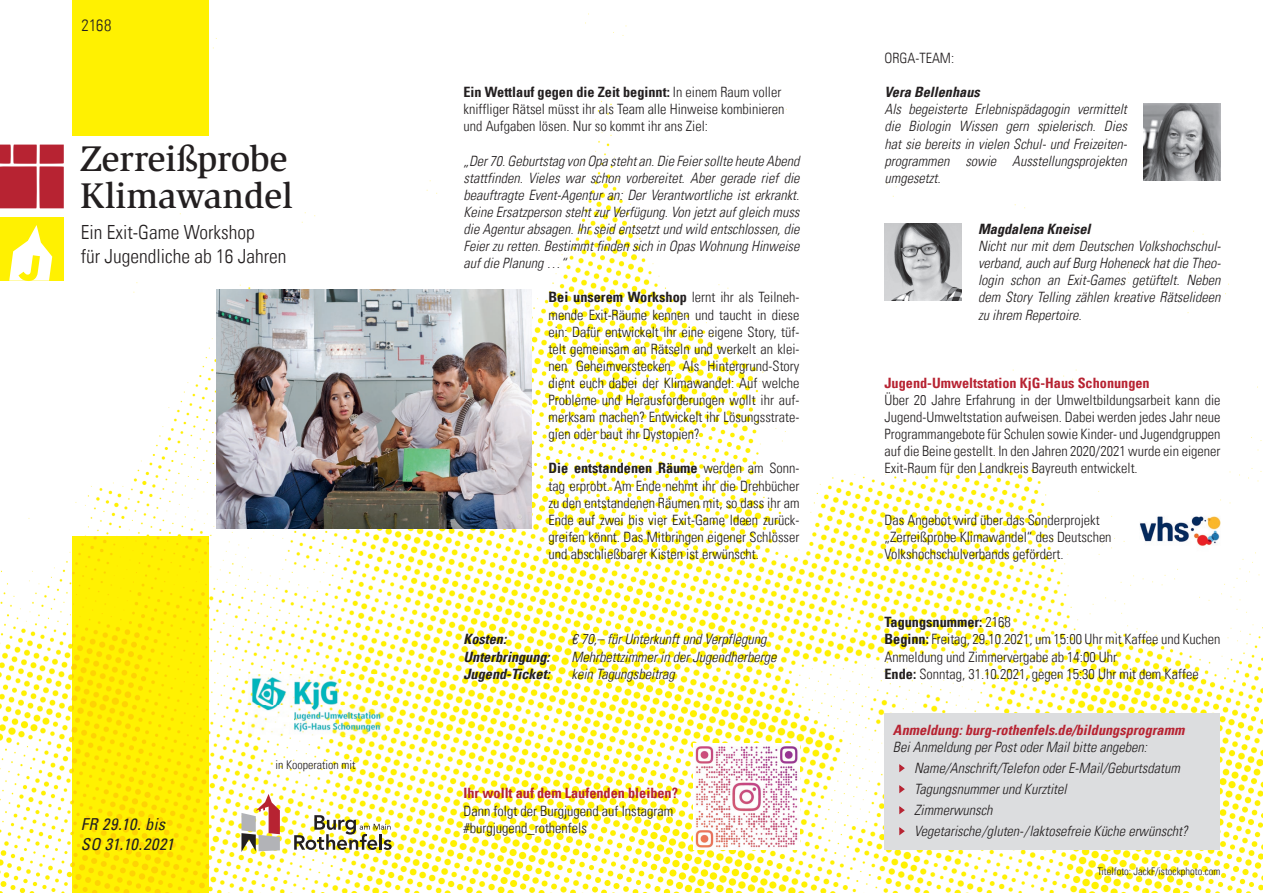
<style>
.page{position:relative;width:1263px;height:893px;background:#fff}
.page>*{position:absolute;margin:0;border:0;box-sizing:border-box;transform-origin:0 0}
.t1{font:500 36.75px/37.7px "Slimbach";color:#231f20}
.t2{font:300 condensed 19.5px/24px "Univers LT";color:#231f20}
.t3{font:italic condensed 16.5px/19.5px "Univers LT";letter-spacing:.025em;color:#231f20}
.t4{font:300 condensed 16.5px "Univers LT";color:#231f20}
.t5{font:300 condensed 14.25px/17.1px "Univers LT";color:#231f20}
.t6{font:italic 300 condensed 14.25px/17.1px "Univers LT";color:#231f20;text-align:justify}
.t7{font:700 condensed 14.25px "Univers LT";color:#b72332}
.t8{font:italic 700 condensed 14.25px "Univers LT";color:#231f20}
.t9{font:italic 700 condensed 14.25px "Univers LT";color:#b72332}
.t10{font:300 condensed 12px "Univers LT";color:#231f20}
.t11{font:300 condensed 10.5px "Univers LT";color:#231f20}
.s1{font-weight:700}
</style>
<div class="page">
<img style="left:0;top:0;width:1263px;height:893px">
<svg style="left:0;top:145px;width:64px;height:63px;background:#be3946"></svg>
<svg style="left:294px;top:815px;width:98px;height:35px"></svg>
<svg style="left:241px;top:794px;width:39px;height:58px"></svg>
<img style="left:72px;top:537px;width:136px;height:356px">
<div style="left:0;top:217px;width:64px;height:64px;background:#fff101"></div>
<svg style="left:9px;top:225px;width:43px;height:56px"></svg>
<div style="left:72px;top:0;width:136px;height:136px;background:#fff101"></div>
<img style="left:217px;top:289px;width:314px;height:239px">
<img style="left:248px;top:675px;width:138px;height:61px">
<div style="left:884px;top:713px;width:336px;height:137px;background:#dcdddf"></div>
<svg style="left:899px;top:764px;width:6px;height:8px"></svg>
<svg style="left:899px;top:785px;width:6px;height:8px"></svg>
<svg style="left:899px;top:806px;width:6px;height:8px"></svg>
<svg style="left:899px;top:827px;width:6px;height:8px"></svg>
<img style="left:1144px;top:104px;width:76px;height:76px">
<img style="left:884px;top:224px;width:77px;height:76px">
<img style="left:1139px;top:505px;width:81px;height:51px">
<img style="left:693px;top:744px;width:106px;height:106px">
<p class="t4" style="left:82px;top:16px;width:31px">2168</p>
<h1 class="t1" style="left:80px;top:139px;width:215px">Zerreißprobe<br>Klimawandel</h1>
<h2 class="t2" style="left:81px;top:221px;width:207px">Ein Exit-Game Workshop<br>für Jugendliche ab 16 Jahren</h2>
<p class="t3" style="left:81px;top:814px;width:95px">FR 29.10. bis<br>SO 31.10.2021</p>
<p class="t10" style="left:275px;top:758px;width:81px">in Kooperation mit</p>
<p class="t5" style="left:463px;top:84px;width:323px"><span class="s1">Ein Wettlauf gegen die Zeit beginnt:</span> In einem Raum voller kniffliger Rätsel müsst ihr als Team alle Hinweise kombinieren und Aufgaben lösen. Nur so kommt ihr ans Ziel:</p>
<p class="t6" style="left:463px;top:152px;width:337px">„Der 70. Geburtstag von Opa steht an. Die Feier sollte heute Abend stattfinden. Vieles war schon vorbereitet. Aber gerade rief die beauftragte Event-Agentur an: Der Verantwortliche ist erkrankt.<br>Keine Ersatzperson steht zur Verfügung. Von jetzt auf gleich muss die Agentur absagen. Ihr seid entsetzt und wild entschlossen, die Feier zu retten. Bestimmt finden sich in Opas Wohnung Hinweise auf die Planung …“</p>
<p class="t5" style="left:549px;top:289px;width:252px;text-align:justify"><span class="s1">Bei unserem Workshop</span> lernt ihr als Teilneh&shy;mende Exit-Räume kennen und taucht in diese ein: Dafür entwickelt ihr eine eigene Story, tüf&shy;telt gemeinsam an Rätseln und werkelt an klei&shy;nen Geheimverstecken. Als Hintergrund-Story dient euch dabei der Klimawandel: Auf welche Probleme und Herausforderungen wollt ihr auf&shy;merksam machen? Entwickelt ihr Lösungsstrate&shy;gien oder baut ihr Dystopien?</p>
<p class="t5" style="left:549px;top:460px;width:252px;text-align:justify"><span class="s1">Die entstandenen Räume</span> werden am Sonn&shy;tag erprobt. Am Ende nehmt ihr die Drehbücher zu den entstandenen Räumen mit, so dass ihr am Ende auf zwei bis vier Exit-Game Ideen zurück&shy;greifen könnt. Das Mitbringen eigener Schlösser und abschließbarer Kisten ist erwünscht.</p>
<p class="t8" style="left:463px;top:631px;width:44px">Kosten:</p>
<p class="t6" style="left:571px;top:631px;width:196px">€ 70,– für Unterkunft und Verpflegung</p>
<p class="t8" style="left:463px;top:648px;width:88px">Unterbringung:</p>
<p class="t6" style="left:571px;top:648px;width:206px">Mehrbettzimmer in der Jugendherberge</p>
<p class="t8" style="left:463px;top:665px;width:88px">Jugend-Ticket:</p>
<p class="t6" style="left:571px;top:665px;width:105px">kein Tagungsbeitrag</p>
<p class="t7" style="left:463px;top:785px;width:216px">Ihr wollt auf dem Laufenden bleiben?</p>
<p class="t5" style="left:463px;top:802px;width:211px">Dann folgt der Burgjugend auf Instagram #burgjugend_rothenfels</p>
<p class="t5" style="left:884px;top:49px;width:71px">ORGA-TEAM:</p>
<p class="t8" style="left:884px;top:83px;width:97px">Vera Bellenhaus</p>
<p class="t6" style="left:884px;top:101px;width:244px">Als begeisterte Erlebnispädagogin vermittelt die Biologin Wissen gern spielerisch. Dies hat sie bereits in vielen Schul- und Freizeiten&shy;programmen sowie Ausstellungsprojekten umgesetzt.</p>
<p class="t8" style="left:978px;top:220px;width:114px">Magdalena Kneisel</p>
<p class="t6" style="left:978px;top:238px;width:244px">Nicht nur mit dem Deutschen Volkshochschul&shy;verband, auch auf Burg Hoheneck hat die Theo&shy;login schon an Exit-Games getüftelt. Neben dem Story Telling zählen kreative Rätselideen zu ihrem Repertoire.</p>
<p class="t7" style="left:884px;top:374px;width:267px">Jugend-Umweltstation KjG-Haus Schonungen</p>
<p class="t5" style="left:884px;top:391px;width:337px;text-align:justify">Über 20 Jahre Erfahrung in der Umweltbildungsarbeit kann die Jugend-Umweltstation aufweisen. Dabei werden jedes Jahr neue Programmangebote für Schulen sowie Kinder- und Jugendgruppen auf die Beine gestellt. In den Jahren 2020/2021 wurde ein eigener Exit-Raum für den Landkreis Bayreuth entwickelt.</p>
<p class="t5" style="left:884px;top:511px;width:229px">Das Angebot wird über das Sonderprojekt „Zerreißprobe Klimawandel“ des Deutschen<br>Volkshochschulverbands gefördert.</p>
<p class="t5" style="left:884px;top:614px;width:337px"><span class="s1">Tagungsnummer:</span> 2168<br><span class="s1">Beginn:</span> Freitag, 29.10.2021, um 15:00 Uhr mit Kaffee und Kuchen Anmeldung und Zimmervergabe ab 14:00 Uhr<br><span class="s1">Ende:</span> Sonntag, 31.10.2021, gegen 15:30 Uhr mit dem Kaffee</p>
<p class="t9" style="left:893px;top:721px;width:293px">Anmeldung: burg-rothenfels.de/bildungsprogramm</p>
<p class="t6" style="left:914px;top:737px;width:275px;line-height:21px;text-align:left;text-indent:-21px">Bei Anmeldung per Post oder Mail bitte angeben:<br>Name/Anschrift/Telefon oder E-Mail/Geburtsdatum Tagungsnummer und Kurztitel<br>Zimmerwunsch<br>Vegetarische/gluten-/laktosefreie Küche erwünscht?</p>
<p class="t11" style="left:1097px;top:865px;width:125px">Titelfoto: JackF/istockphoto.com</p>
</div>
